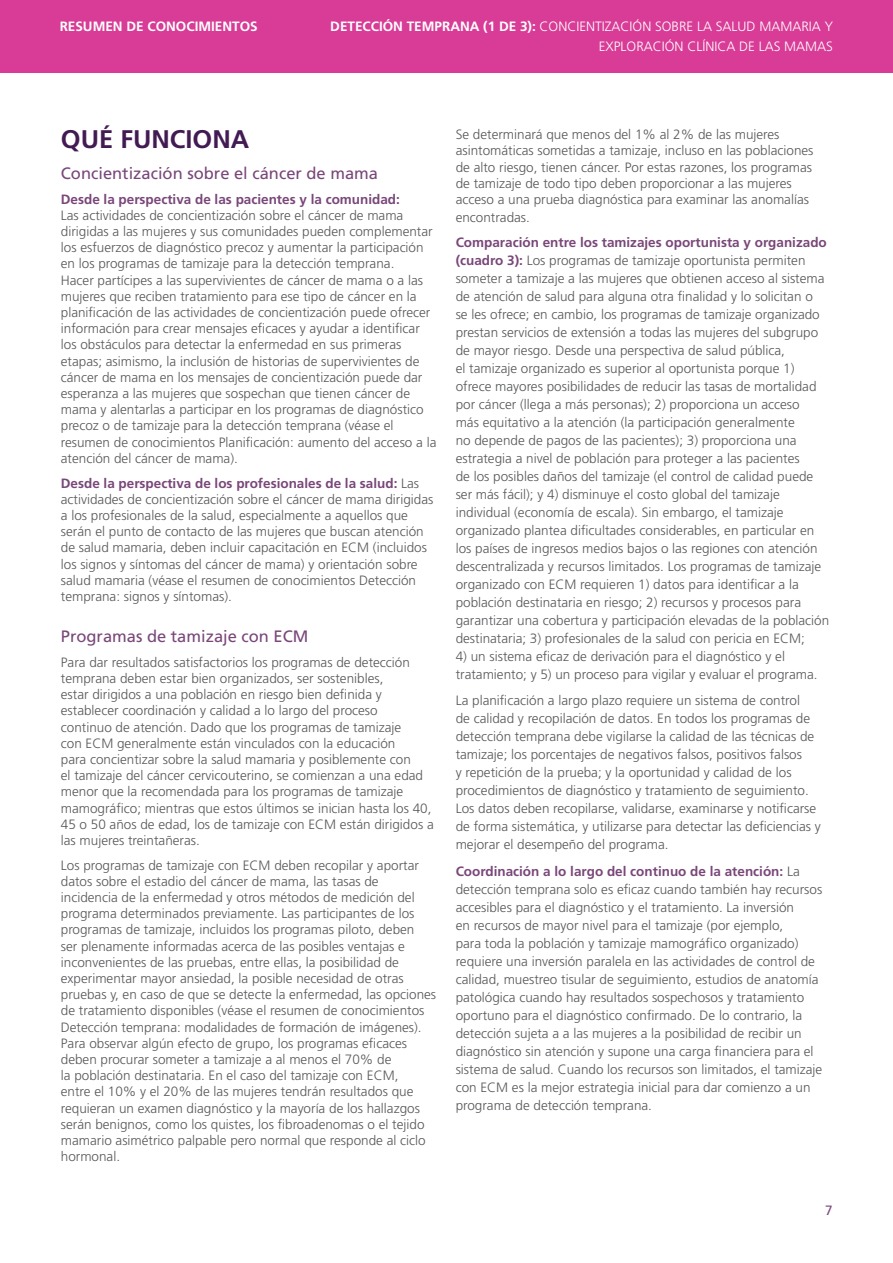
<style>
.page{position:relative;width:893px;height:1263px;background:#fff}
.page>*{position:absolute;margin:0;border:0;box-sizing:border-box;transform-origin:0 0}
.t1{font:700 25.5px "Frutiger";color:#431b53}
.t2{font:16.5px "Frutiger";color:#794779}
.t3{font:300 13.5px/16.2px "Frutiger";color:#57585a}
.t4{font:300 13.5px/19.2px "Frutiger";color:#fff;text-align:right}
.t5{font:700 13.5px "Frutiger";color:#fff}
.t6{font:13.5px "Frutiger";color:#794779}
.s1{font-weight:700}
.s2{font-weight:700;color:#794779}
</style>
<div class="page">
<div style="left:0;top:0;width:893px;height:72px;background:#d83c96"></div>
<p class="t5" style="left:60px;top:19px;width:200px">RESUMEN DE CONOCIMIENTOS</p>
<p class="t4" style="left:330px;top:17px;width:504px"><span class="s1">DETECCIÓN TEMPRANA (1 DE 3):</span> CONCIENTIZACIÓN SOBRE LA SALUD MAMARIA Y<br>EXPLORACIÓN CLÍNICA DE LAS MAMAS</p>
<p class="t1" style="left:61px;top:124px;width:190px">QUÉ FUNCIONA</p>
<p class="t2" style="left:61px;top:163px;width:319px">Concientización sobre el cáncer de mama</p>
<p class="t3" style="left:61px;top:191px;width:377px"><span class="s2">Desde la perspectiva de las pacientes y la comunidad:<br></span>Las actividades de concientización sobre el cáncer de mama dirigidas a las mujeres y sus comunidades pueden complementar los esfuerzos de diagnóstico precoz y aumentar la participación en los programas de tamizaje para la detección temprana.<br>Hacer partícipes a las supervivientes de cáncer de mama o a las mujeres que reciben tratamiento para ese tipo de cáncer en la planificación de las actividades de concientización puede ofrecer información para crear mensajes eficaces y ayudar a identificar los obstáculos para detectar la enfermedad en sus primeras etapas; asimismo, la inclusión de historias de supervivientes de cáncer de mama en los mensajes de concientización puede dar esperanza a las mujeres que sospechan que tienen cáncer de mama y alentarlas a participar en los programas de diagnóstico precoz o de tamizaje para la detección temprana (véase el resumen de conocimientos Planificación: aumento del acceso a la atención del cáncer de mama).</p>
<p class="t3" style="left:61px;top:475px;width:374px"><span class="s2">Desde la perspectiva de los profesionales de la salud:</span> Las actividades de concientización sobre el cáncer de mama dirigidas a los profesionales de la salud, especialmente a aquellos que serán el punto de contacto de las mujeres que buscan atención de salud mamaria, deben incluir capacitación en ECM (incluidos los signos y síntomas del cáncer de mama) y orientación sobre salud mamaria (véase el resumen de conocimientos Detección temprana: signos y síntomas).</p>
<p class="t2" style="left:61px;top:626px;width:249px">Programas de tamizaje con ECM</p>
<p class="t3" style="left:61px;top:654px;width:374px">Para dar resultados satisfactorios los programas de detección temprana deben estar bien organizados, ser sostenibles,<br>estar dirigidos a una población en riesgo bien definida y establecer coordinación y calidad a lo largo del proceso<br>continuo de atención. Dado que los programas de tamizaje<br>con ECM generalmente están vinculados con la educación<br>para concientizar sobre la salud mamaria y posiblemente con<br>el tamizaje del cáncer cervicouterino, se comienzan a una edad menor que la recomendada para los programas de tamizaje mamográfico; mientras que estos últimos se inician hasta los 40, 45 o 50 años de edad, los de tamizaje con ECM están dirigidos a las mujeres treintañeras.</p>
<p class="t3" style="left:61px;top:857px;width:377px">Los programas de tamizaje con ECM deben recopilar y aportar datos sobre el estadio del cáncer de mama, las tasas de incidencia de la enfermedad y otros métodos de medición del programa determinados previamente. Las participantes de los programas de tamizaje, incluidos los programas piloto, deben<br>ser plenamente informadas acerca de las posibles ventajas e inconvenientes de las pruebas, entre ellas, la posibilidad de experimentar mayor ansiedad, la posible necesidad de otras pruebas y, en caso de que se detecte la enfermedad, las opciones de tratamiento disponibles (véase el resumen de conocimientos Detección temprana: modalidades de formación de imágenes).<br>Para observar algún efecto de grupo, los programas eficaces deben procurar someter a tamizaje a al menos el 70% de<br>la población destinataria. En el caso del tamizaje con ECM,<br>entre el 10% y el 20% de las mujeres tendrán resultados que requieran un examen diagnóstico y la mayoría de los hallazgos serán benignos, como los quistes, los fibroadenomas o el tejido mamario asimétrico palpable pero normal que responde al ciclo hormonal.</p>
<p class="t3" style="left:456px;top:127px;width:359px">Se determinará que menos del 1% al 2% de las mujeres asintomáticas sometidas a tamizaje, incluso en las poblaciones de alto riesgo, tienen cáncer. Por estas razones, los programas de tamizaje de todo tipo deben proporcionar a las mujeres acceso a una prueba diagnóstica para examinar las anomalías</p>
<p class="t3" style="left:456px;top:209px;width:76px">encontradas.</p>
<p class="t3" style="left:456px;top:233px;width:375px;line-height:18px"><span class="s2">Comparación entre los tamizajes oportunista y organizado (cuadro 3):</span> Los programas de tamizaje oportunista permiten someter a tamizaje a las mujeres que obtienen acceso al sistema de atención de salud para alguna otra finalidad y lo solicitan o<br>se les ofrece; en cambio, los programas de tamizaje organizado prestan servicios de extensión a todas las mujeres del subgrupo de mayor riesgo. Desde una perspectiva de salud pública,<br>el tamizaje organizado es superior al oportunista porque 1) ofrece mayores posibilidades de reducir las tasas de mortalidad por cáncer (llega a más personas); 2) proporciona un acceso<br>más equitativo a la atención (la participación generalmente<br>no depende de pagos de las pacientes); 3) proporciona una estrategia a nivel de población para proteger a las pacientes<br>de los posibles daños del tamizaje (el control de calidad puede ser más fácil); y 4) disminuye el costo global del tamizaje individual (economía de escala). Sin embargo, el tamizaje organizado plantea dificultades considerables, en particular en los países de ingresos medios bajos o las regiones con atención descentralizada y recursos limitados. Los programas de tamizaje organizado con ECM requieren 1) datos para identificar a la población destinataria en riesgo; 2) recursos y procesos para garantizar una cobertura y participación elevadas de la población destinataria; 3) profesionales de la salud con pericia en ECM;</p>
<p class="t3" style="left:456px;top:647px;width:363px;line-height:18px">4) un sistema eficaz de derivación para el diagnóstico y el tratamiento; y 5) un proceso para vigilar y evaluar el programa.</p>
<p class="t3" style="left:456px;top:692px;width:367px;line-height:18px">La planificación a largo plazo requiere un sistema de control<br>de calidad y recopilación de datos. En todos los programas de detección temprana debe vigilarse la calidad de las técnicas de tamizaje; los porcentajes de negativos falsos, positivos falsos<br>y repetición de la prueba; y la oportunidad y calidad de los procedimientos de diagnóstico y tratamiento de seguimiento.<br>Los datos deben recopilarse, validarse, examinarse y notificarse de forma sistemática, y utilizarse para detectar las deficiencias y mejorar el desempeño del programa.</p>
<p class="t3" style="left:456px;top:862px;width:368px;line-height:18px"><span class="s2">Coordinación a lo largo del continuo de la atención:</span> La detección temprana solo es eficaz cuando también hay recursos accesibles para el diagnóstico y el tratamiento. La inversión<br>en recursos de mayor nivel para el tamizaje (por ejemplo,<br>para toda la población y tamizaje mamográfico organizado) requiere una inversión paralela en las actividades de control de calidad, muestreo tisular de seguimiento, estudios de anatomía patológica cuando hay resultados sospechosos y tratamiento oportuno para el diagnóstico confirmado. De lo contrario, la detección sujeta a a las mujeres a la posibilidad de recibir un diagnóstico sin atención y supone una carga financiera para el sistema de salud. Cuando los recursos son limitados, el tamizaje con ECM es la mejor estrategia inicial para dar comienzo a un programa de detección temprana.</p>
<p class="t6" style="left:825px;top:1203px;width:9px">7</p>
</div>
